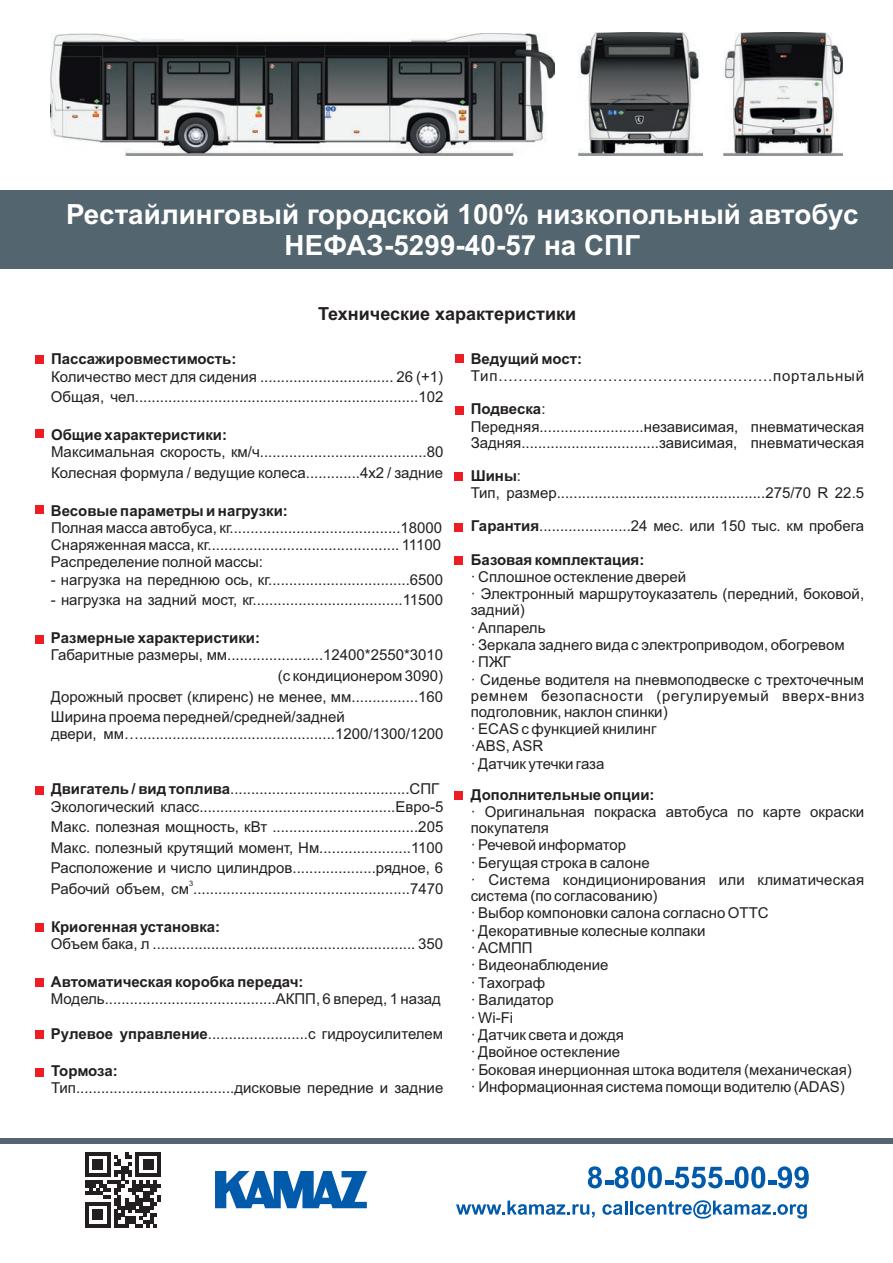
<style>
.page{position:relative;width:893px;height:1263px;background:#fff}
.page>*{position:absolute;margin:0;border:0;box-sizing:border-box;transform-origin:0 0}
.t1{font:700 27.75px/31px "Arial";color:#fff;text-align:center}
.t2{font:700 18px "Arial";color:#231f20}
.t3{font:15px/17.4px "Arial";color:#231f20}
.t4{font:700 15px "Arial";color:#231f20}
.t5{font:15px "Arial";letter-spacing:.055em;color:#231f20}
.t6{font:7.5px "Arial";color:#231f20}
.s1{font-weight:700}
</style>
<div class="page">
<div style="left:35px;top:355px;width:9px;height:8px;background:#ee1d23"></div>
<div style="left:35px;top:429px;width:9px;height:9px;background:#ee1d23"></div>
<div style="left:35px;top:635px;width:9px;height:8px;background:#ee1d23"></div>
<div style="left:455px;top:354px;width:8px;height:8px;background:#ee1d23"></div>
<div style="left:35px;top:505px;width:9px;height:8px;background:#ee1d23"></div>
<div style="left:455px;top:406px;width:8px;height:8px;background:#ee1d23"></div>
<div style="left:455px;top:472px;width:8px;height:9px;background:#ee1d23"></div>
<div style="left:454px;top:523px;width:9px;height:9px;background:#ee1d23"></div>
<div style="left:455px;top:556px;width:8px;height:8px;background:#ee1d23"></div>
<div style="left:454px;top:791px;width:9px;height:9px;background:#ee1d23"></div>
<div style="left:35px;top:786px;width:9px;height:9px;background:#ee1d23"></div>
<div style="left:35px;top:923px;width:9px;height:8px;background:#ee1d23"></div>
<div style="left:0;top:190px;width:893px;height:78px;background:#53656e"></div>
<div style="left:35px;top:978px;width:9px;height:9px;background:#ee1d23"></div>
<div style="left:0;top:1138px;width:893px;height:6px;background:#53656e"></div>
<svg style="left:85px;top:1152px;width:76px;height:75px"></svg>
<svg style="left:588px;top:1166px;width:221px;height:22px"></svg>
<svg style="left:456px;top:1200px;width:139px;height:18px"></svg>
<svg style="left:602px;top:1201px;width:25px;height:14px"></svg>
<hr style="left:630px;top:1200px;width:3px;height:14px;background:#015aaa">
<svg style="left:635px;top:1200px;width:172px;height:19px"></svg>
<svg style="left:215px;top:1171px;width:152px;height:37px"></svg>
<img style="left:51px;top:33px;width:503px;height:122px">
<img style="left:723px;top:32px;width:120px;height:124px">
<img style="left:579px;top:33px;width:123px;height:122px">
<div style="left:35px;top:1030px;width:9px;height:9px;background:#ee1d23"></div>
<div style="left:35px;top:1068px;width:9px;height:9px;background:#ee1d23"></div>
<h1 class="t1" style="left:66px;top:201px;width:794px">Рестайлинговый городской 100% низкопольный автобус<br>НЕФАЗ-5299-40-57 на СПГ</h1>
<p class="t2" style="left:318px;top:307px;width:260px">Технические характеристики</p>
<p class="t4" style="left:51px;top:353px;width:187px">Пассажировместимость:</p>
<p class="t3" style="left:51px;top:367px;width:394px;line-height:20.5px">Количество мест для сидения ................................ 26 (+1)<br>Общая, чел....................................................................102</p>
<p class="t4" style="left:51px;top:429px;width:178px">Общие характеристики:</p>
<p class="t3" style="left:51px;top:443px;width:394px;line-height:20.5px">Максимальная скорость, км/ч........................................80<br>Колесная формула / ведущие колеса.............4х2 / задние</p>
<p class="t4" style="left:51px;top:505px;width:238px">Весовые параметры и нагрузки:</p>
<p class="t3" style="left:51px;top:520px;width:393px">Полная масса автобуса, кг.........................................18000</p>
<p class="t3" style="left:51px;top:538px;width:392px">Снаряженная масса, кг.............................................. 11100</p>
<p class="t3" style="left:51px;top:555px;width:214px">Распределение полной массы:</p>
<p class="t3" style="left:51px;top:572px;width:394px">- нагрузка на переднюю ось, кг..................................6500</p>
<p class="t3" style="left:51px;top:593px;width:394px">- нагрузка на задний мост, кг....................................11500</p>
<p class="t4" style="left:51px;top:632px;width:211px">Размерные характеристики:</p>
<p class="t3" style="left:51px;top:648px;width:394px">Габаритные размеры, мм.......................12400*2550*3010</p>
<p class="t3" style="left:278px;top:668px;width:167px">(с кондиционером 3090)</p>
<p class="t3" style="left:51px;top:689px;width:394px">Дорожный просвет (клиренс) не менее, мм................160</p>
<p class="t3" style="left:51px;top:709px;width:295px">Ширина проема передней/средней/задней</p>
<p class="t3" style="left:51px;top:727px;width:394px">двери, мм…...............................................1200/1300/1200</p>
<p class="t3" style="left:51px;top:782px;width:390px"><span class="s1">Двигатель / вид топлива</span>...........................................СПГ</p>
<p class="t3" style="left:51px;top:797px;width:394px;line-height:20.5px;text-align:justify">Экологический класс...............................................Евро-5<br>Макс. полезная мощность, кВт ...................................205<br>Макс. полезный крутящий момент, Нм......................1100<br>Расположение и число цилиндров....................рядное, 6</p>
<p class="t6" style="left:189px;top:881px;width:6px">3</p>
<p class="t3" style="left:51px;top:881px;width:394px">Рабочий объем, см ....................................................7470</p>
<p class="t4" style="left:51px;top:921px;width:171px">Криогенная установка:</p>
<p class="t3" style="left:51px;top:936px;width:394px">Объем бака, л ............................................................... 350</p>
<p class="t4" style="left:51px;top:976px;width:254px">Автоматическая коробка передач:</p>
<p class="t3" style="left:51px;top:991px;width:391px">Модель.........................................АКПП, 6 вперед, 1 назад</p>
<p class="t3" style="left:51px;top:1026px;width:394px"><span class="s1">Рулевое управление</span>........................с гидроусилителем</p>
<p class="t4" style="left:51px;top:1065px;width:68px">Тормоза:</p>
<p class="t3" style="left:51px;top:1080px;width:394px">Тип......................................дисковые передние и задние</p>
<p class="t4" style="left:471px;top:353px;width:113px">Ведущий мост:</p>
<p class="t3" style="left:471px;top:402px;width:395px"><span class="s1">Подвеска</span>:<br>Передняя.........................независимая, пневматическая</p>
<p class="t3" style="left:471px;top:435px;width:395px">Задняя.................................зависимая, пневматическая</p>
<p class="t3" style="left:471px;top:468px;width:395px"><span class="s1">Шины</span>:<br>Тип, размер..................................................275/70 R 22.5</p>
<p class="t5" style="left:471px;top:370px;width:395px">Тип.......................................................портальный</p>
<p class="t3" style="left:471px;top:519px;width:395px"><span class="s1">Гарантия</span>......................24 мес. или 150 тыс. км пробега</p>
<p class="t3" style="left:471px;top:569px;width:395px">· Сплошное остекление дверей<br>· Электронный маршрутоуказатель (передний, боковой,</p>
<p class="t3" style="left:471px;top:603px;width:56px">задний)</p>
<p class="t3" style="left:471px;top:637px;width:376px">· Зеркала заднего вида с электроприводом, обогревом</p>
<p class="t3" style="left:471px;top:673px;width:395px;line-height:15.9px;text-align:justify">· Сиденье водителя на пневмоподвеске с трехточечным ремнем безопасности (регулируемый вверх-вниз подголовник, наклон спинки)</p>
<p class="t4" style="left:471px;top:554px;width:175px">Базовая комплектация:</p>
<p class="t3" style="left:471px;top:620px;width:76px">· Аппарель</p>
<p class="t3" style="left:471px;top:655px;width:42px">· ПЖГ</p>
<p class="t3" style="left:471px;top:721px;width:187px">· ECAS с функцией книлинг</p>
<p class="t3" style="left:471px;top:739px;width:74px">·АBS, ASR</p>
<p class="t3" style="left:471px;top:756px;width:135px">· Датчик утечки газа</p>
<p class="t3" style="left:471px;top:805px;width:395px;line-height:15.9px">· Оригинальная покраска автобуса по карте окраски покупателя</p>
<p class="t4" style="left:471px;top:789px;width:185px">Дополнительные опции:</p>
<p class="t3" style="left:471px;top:838px;width:157px">· Речевой информатор</p>
<p class="t3" style="left:471px;top:855px;width:395px">· Бегущая строка в салоне<br>· Система кондиционирования или климатическая</p>
<p class="t3" style="left:471px;top:888px;width:299px">система (по согласованию)<br>· Выбор компоновки салона согласно ОТТС</p>
<p class="t3" style="left:471px;top:923px;width:236px">· Декоративные колесные колпаки · АСМПП</p>
<p class="t3" style="left:471px;top:958px;width:139px">· Видеонаблюдение</p>
<p class="t3" style="left:471px;top:975px;width:85px">· Тахограф · Валидатор</p>
<p class="t3" style="left:471px;top:1010px;width:155px">· Wi-Fi<br>· Датчик света и дождя · Двойное остекление</p>
<p class="t3" style="left:471px;top:1062px;width:383px">· Боковая инерционная штока водителя (механическая) · Информационная система помощи водителю (ADAS)</p>
</div>
